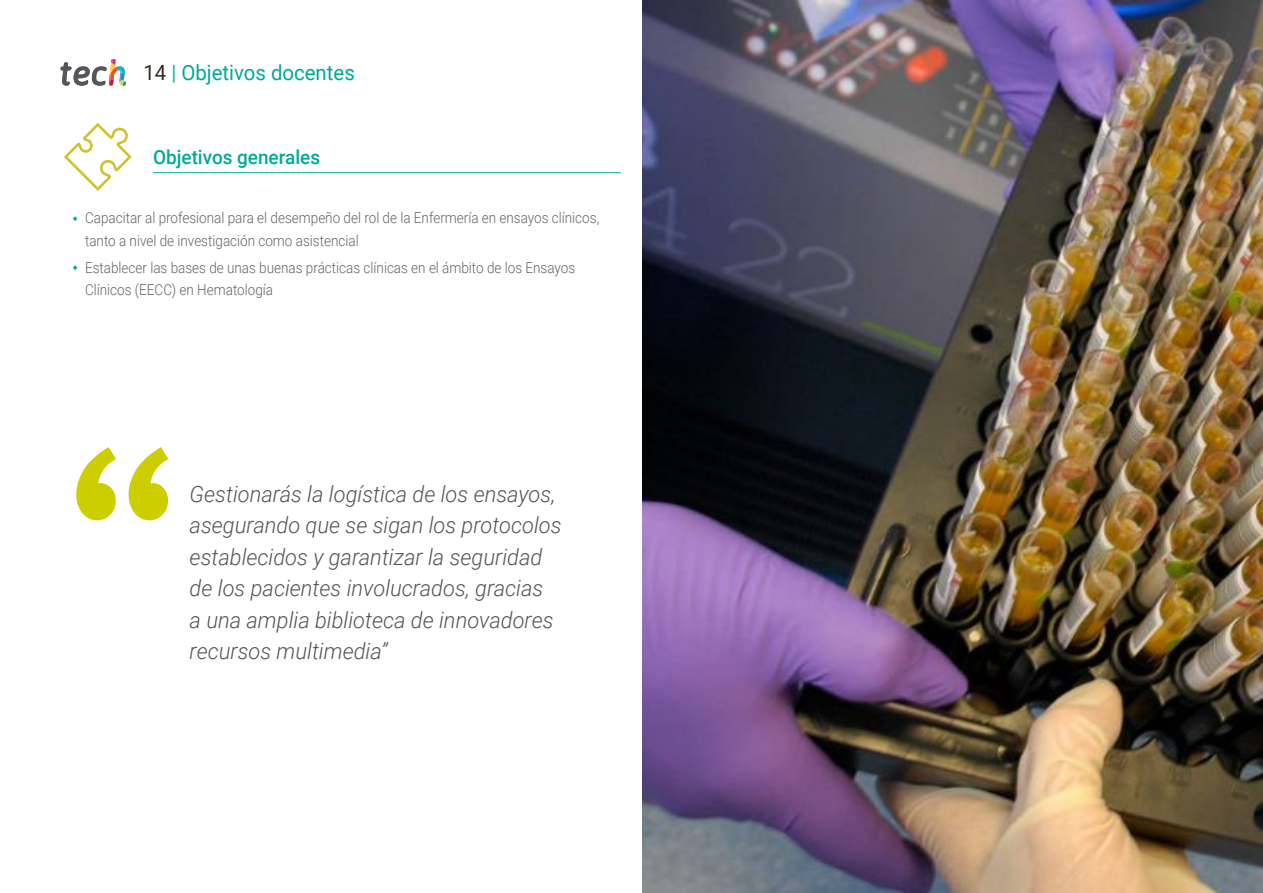
<style>
.page{position:relative;width:1263px;height:893px;background:#fff}
.page>*{position:absolute;margin:0;border:0;box-sizing:border-box;transform-origin:0 0}
.t1{font:italic 300 22.5px/31.5px "Roboto";color:#52555b}
.t2{font:21px "Roboto";color:#00a996}
.t3{font:500 19.5px "Roboto";color:#00a996}
.t4{font:300 15px/22.5px "Roboto";color:#61646a;scale:.9 1}
.s1{color:#312e20}
.s2{color:#00b2af}
</style>
<div class="page">
<hr style="left:153px;top:172px;width:468px;height:1px;background:#00a996">
<svg style="left:64px;top:123px;width:68px;height:68px"></svg>
<img style="left:642px;top:0;width:621px;height:893px">
<svg style="left:76px;top:447px;width:92px;height:73px"></svg>
<svg style="left:61px;top:59px;width:65px;height:27px"></svg>
<h2 class="t2" style="left:144px;top:57px;width:213px"><span class="s1">14</span> <span class="s2">|</span> Objetivos docentes</h2>
<h3 class="t3" style="left:153px;top:144px;width:169px">Objetivos generales</h3>
<p class="t4" style="left:85px;top:206px;width:573px">Capacitar al profesional para el desempeño del rol de la Enfermería en ensayos clínicos, tanto a nivel de investigación como asistencial</p>
<p class="t4" style="left:85px;top:255px;width:546px">Establecer las bases de unas buenas prácticas clínicas en el ámbito de los Ensayos<br>Clínicos (EECC) en Hematología</p>
<h1 class="t1" style="left:190px;top:477px;width:373px">Gestionarás la logística de los ensayos, asegurando que se sigan los protocolos establecidos y garantizar la seguridad de los pacientes involucrados, gracias<br>a una amplia biblioteca de innovadores recursos multimedia”</h1>
</div>
